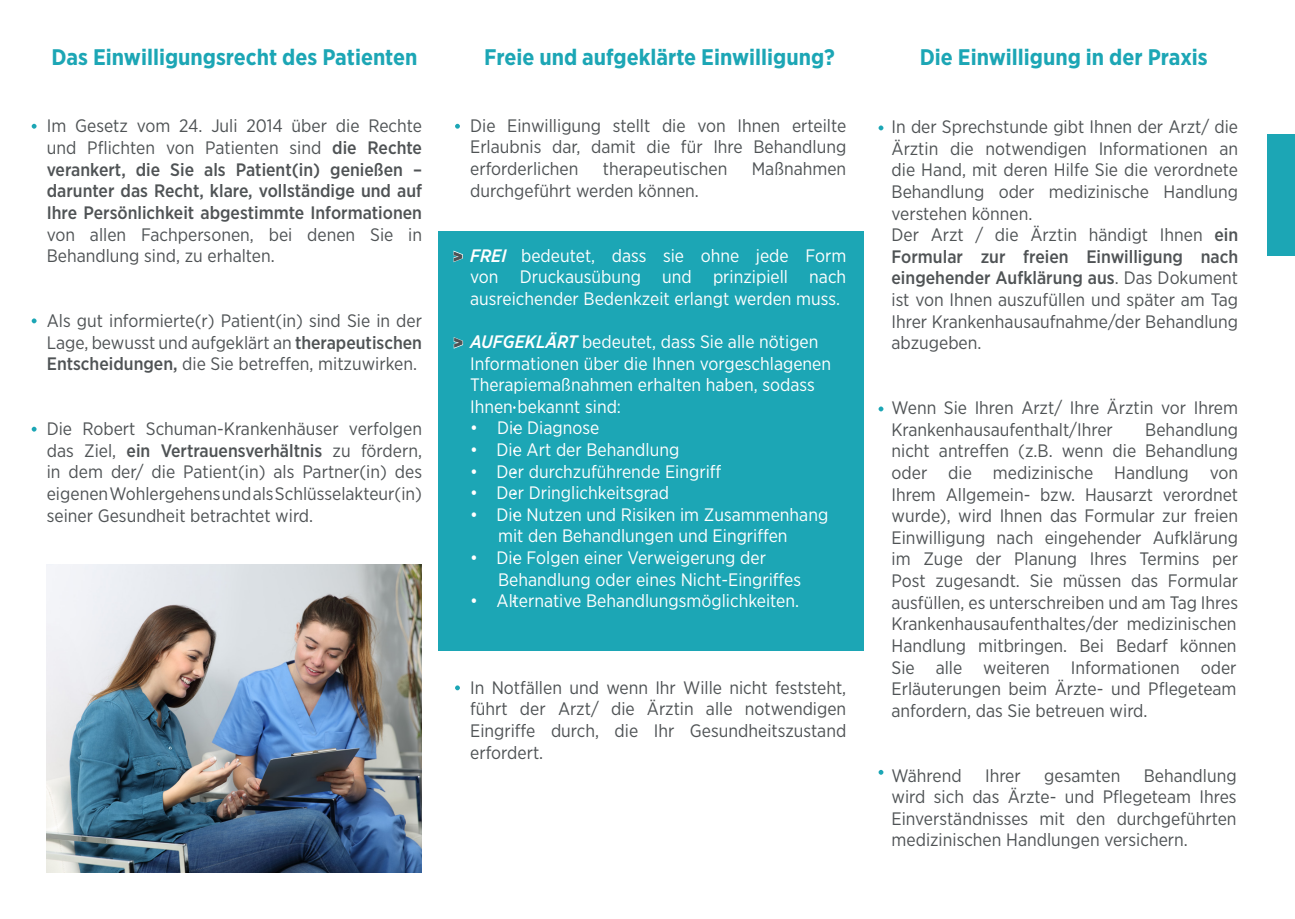
<style>
.page{position:relative;width:1295px;height:919px;background:#fff}
.page>*{position:absolute;margin:0;border:0;box-sizing:border-box;transform-origin:0 0}
.t1{font:700 22.5px "Gotham Narrow";color:#1ca6b5}
.t2{font:18px/21.6px "Gotham Narrow";color:#4f5355;text-align:justify}
.t3{font:18px/21.6px "Gotham Narrow";color:#fff}
.t4{font:500 18px/21.6px "Gotham Narrow";color:#4f5355;text-align:justify}
.s1{font-weight:400}
.s2{font-weight:500}
.s3{font-weight:900;color:#4f5355}
.s4{font-weight:500;font-style:italic}
</style>
<div class="page">
<div style="left:438px;top:231px;width:425px;height:420px;background:#1ca6b5"></div>
<svg style="left:32px;top:124px;width:5px;height:5px"></svg>
<svg style="left:32px;top:318px;width:5px;height:5px"></svg>
<svg style="left:32px;top:426px;width:5px;height:5px"></svg>
<svg style="left:455px;top:124px;width:5px;height:5px"></svg>
<svg style="left:455px;top:685px;width:5px;height:5px"></svg>
<svg style="left:453px;top:250px;width:10px;height:12px"></svg>
<svg style="left:878px;top:125px;width:5px;height:5px"></svg>
<svg style="left:878px;top:406px;width:5px;height:5px"></svg>
<svg style="left:878px;top:769px;width:5px;height:5px"></svg>
<img style="left:47px;top:564px;width:374px;height:308px">
<svg style="left:453px;top:337px;width:10px;height:12px"></svg>
<div style="left:1267px;top:134px;width:28px;height:122px;background:#1ca6b5"></div>
<p class="t1" style="left:51px;top:42px;width:368px">Das Einwilligungsrecht des Patienten</p>
<p class="t4" style="left:47px;top:115px;width:377px"><span class="s1">Im Gesetz vom 24. Juli 2014 über die Rechte und Pflichten von Patienten sind</span> die Rechte verankert, die Sie als Patient(in) genießen – darunter das Recht, klare, vollständige und auf Ihre Persönlichkeit abgestimmte Informationen <span class="s1">von allen Fachpersonen, bei denen Sie in Behandlung sind, zu erhalten.</span></p>
<p class="t2" style="left:47px;top:309px;width:377px">Als gut informierte(r) Patient(in) sind Sie in der Lage, bewusst und aufgeklärt an <span class="s2">therapeutischen Entscheidungen,</span> die Sie betreffen, mitzuwirken.</p>
<p class="t2" style="left:47px;top:417px;width:377px">Die Robert Schuman-Krankenhäuser verfolgen das Ziel, <span class="s2">ein Vertrauensverhältnis</span> zu fördern, in dem der/ die Patient(in) als Partner(in) des eigenen Wohlergehens und als Schlüsselakteur(in) seiner Gesundheit betrachtet wird.</p>
<p class="t1" style="left:484px;top:42px;width:352px">Freie und aufgeklärte Einwilligung?</p>
<p class="t2" style="left:470px;top:114px;width:378px">Die Einwilligung stellt die von Ihnen erteilte Erlaubnis dar, damit die für Ihre Behandlung erforderlichen</p>
<p class="t2" style="left:603px;top:157px;width:126px">therapeutischen</p>
<p class="t2" style="left:752px;top:157px;width:96px">Maßnahmen</p>
<p class="t2" style="left:470px;top:179px;width:230px">durchgeführt werden können.</p>
<p class="t3" style="left:470px;top:244px;width:378px;text-align:justify;text-indent:-17px"><span class="s3">&gt;</span> <span class="s4">FREI</span> bedeutet, dass sie ohne jede Form von Druckausübung und prinzipiell nach ausreichender Bedenkzeit erlangt werden muss.</p>
<p class="t3" style="left:470px;top:330px;width:362px;text-indent:-17px"><span class="s3">&gt;</span> <span class="s4">AUFGEKLÄRT</span> bedeutet, dass Sie alle nötigen Informationen über die Ihnen vorgeschlagenen Therapiemaßnahmen erhalten haben, sodass Ihnen bekannt sind:</p>
<p class="t3" style="left:470px;top:417px;width:131px">• Die Diagnose</p>
<p class="t3" style="left:470px;top:438px;width:211px">• Die Art der Behandlung</p>
<p class="t3" style="left:470px;top:460px;width:253px">• Der durchzuführende Eingriff</p>
<p class="t3" style="left:470px;top:481px;width:201px">• Der Dringlichkeitsgrad</p>
<p class="t3" style="left:498px;top:503px;width:332px;text-indent:-28px">• Die Nutzen und Risiken im Zusammenhang mit den Behandlungen und Eingriffen</p>
<p class="t3" style="left:470px;top:546px;width:297px">• Die Folgen einer Verweigerung der</p>
<p class="t3" style="left:498px;top:568px;width:305px">Behandlung oder eines Nicht-Eingriffes</p>
<p class="t3" style="left:470px;top:589px;width:330px">• Alternative Behandlungsmöglichkeiten.</p>
<p class="t2" style="left:470px;top:676px;width:378px">In Notfällen und wenn Ihr Wille nicht feststeht, führt der Arzt/ die Ärztin alle notwendigen Eingriffe durch, die Ihr Gesundheitszustand erfordert.</p>
<p class="t1" style="left:919px;top:42px;width:290px">Die Einwilligung in der Praxis</p>
<p class="t2" style="left:891px;top:116px;width:348px">In der Sprechstunde gibt Ihnen der Arzt/ die Ärztin die notwendigen Informationen an die Hand, mit deren Hilfe Sie die verordnete Behandlung oder medizinische Handlung verstehen können.</p>
<p class="t2" style="left:891px;top:224px;width:348px">Der Arzt / die Ärztin händigt Ihnen <span class="s2">ein Formular zur freien Einwilligung nach eingehender Aufklärung aus</span>. Das Dokument ist von Ihnen auszufüllen und später am Tag Ihrer Krankenhausaufnahme/der Behandlung abzugeben.</p>
<p class="t2" style="left:891px;top:396px;width:348px">Wenn Sie Ihren Arzt/ Ihre Ärztin vor Ihrem<br>Krankenhausaufenthalt/Ihrer</p>
<p class="t2" style="left:891px;top:418px;width:348px;text-indent:254px">Behandlung nicht antreffen (z.B. wenn die Behandlung oder die medizinische Handlung von Ihrem Allgemein- bzw. Hausarzt verordnet wurde), wird Ihnen das Formular zur freien Einwilligung nach eingehender Aufklärung im Zuge der Planung Ihres Termins per Post zugesandt. Sie müssen das Formular ausfüllen, es unterschreiben und am Tag Ihres Krankenhausaufenthaltes/der medizinischen Handlung mitbringen. Bei Bedarf können Sie alle weiteren Informationen oder Erläuterungen beim Ärzte- und Pflegeteam anfordern, das Sie betreuen wird.</p>
<p class="t2" style="left:891px;top:764px;width:347px;text-indent:252px">Behandlung wird sich das Ärzte- und Pflegeteam Ihres Einverständnisses mit den durchgeführten medizinischen Handlungen versichern.</p>
<p class="t2" style="left:891px;top:764px;width:72px">Während</p>
<p class="t2" style="left:985px;top:764px;width:37px">Ihrer</p>
<p class="t2" style="left:1044px;top:764px;width:78px">gesamten</p>
</div>
